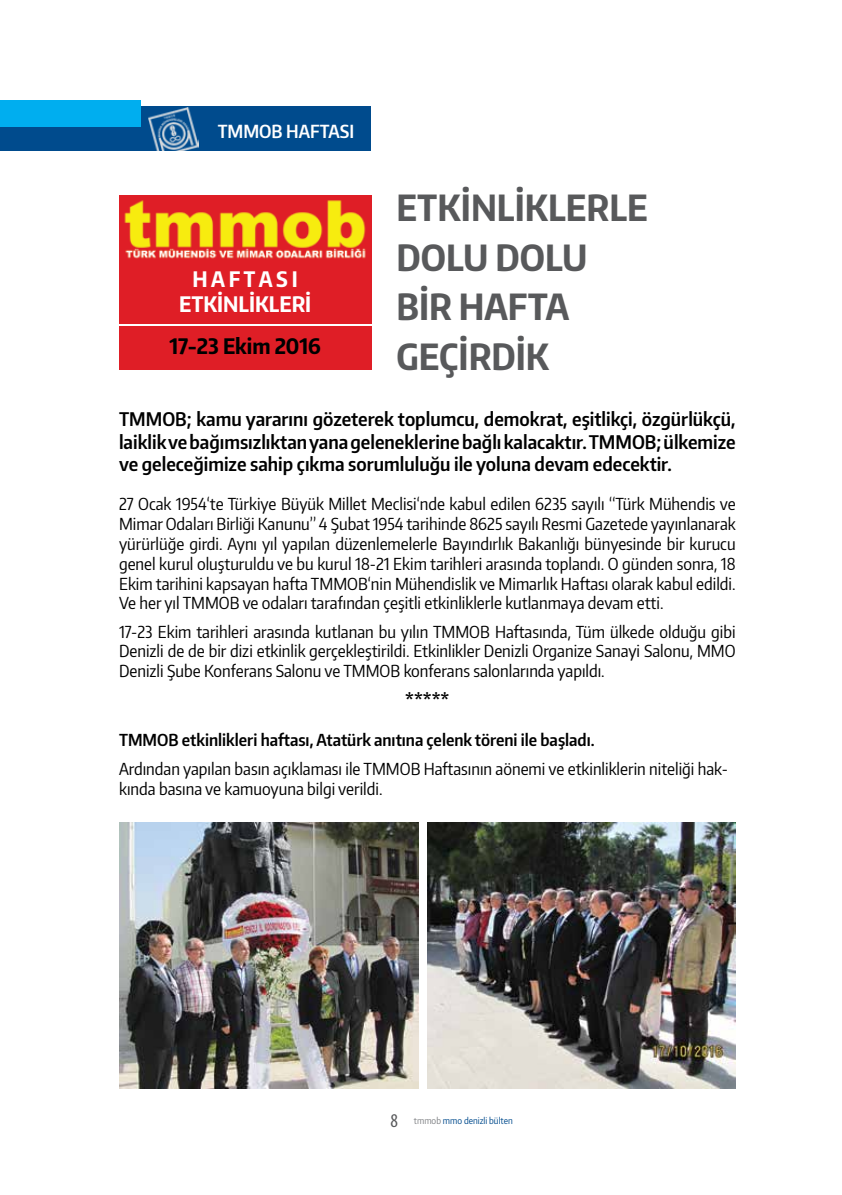
<style>
.page{position:relative;width:842px;height:1195px;background:#fff}
.page>*{position:absolute;margin:0;border:0;box-sizing:border-box;transform-origin:0 0}
.t1{font:700 36px/49.5px "Encode Sans Condensed";color:#58595b}
.t2{font:700 21.3px/25.7px "Encode Sans Condensed";color:#fff;text-align:center}
.t3{font:700 21.3px "Encode Sans Condensed";color:#000}
.t4{font:600 18.75px/22.5px "Encode Sans Condensed";color:#000;text-align:justify}
.t5{font:600 18px "Encode Sans Condensed";color:#fff}
.t6{font:700 18px "Encode Sans Condensed";color:#000}
.t7{font:16.5px/19.8px "Encode Sans Condensed";color:#000;text-align:justify}
.t8{font:600 16.5px "Encode Sans Condensed";color:#000}
.t9{font:9px "Encode Sans Condensed";color:#004b8d}
.s1{font-family:"Myriad Pro";font-stretch:condensed;font-size:19.5px;color:#58595b}
.s2{color:#808285}
</style>
<div class="page">
<div style="left:0;top:106px;width:371px;height:45px;background:#004b8d"></div>
<div style="left:0;top:100px;width:140px;height:26px;background:#00aeef"></div>
<img style="left:148px;top:107px;width:50px;height:44px">
<div style="left:119px;top:265px;width:252px;height:59px;background:#df1e26"></div>
<div style="left:119px;top:326px;width:252px;height:44px;background:#df1e26"></div>
<img style="left:119px;top:195px;width:252px;height:70px">
<img style="left:427px;top:823px;width:309px;height:266px">
<img style="left:119px;top:823px;width:300px;height:266px">
<p class="t5" style="left:218px;top:119px;width:138px">TMMOB HAFTASI</p>
<p class="t2" style="left:179px;top:265px;width:134px">H A F T A S I<br>ETKİNLİKLERİ</p>
<p class="t3" style="left:169px;top:332px;width:153px">17-23 Ekim 2016</p>
<h1 class="t1" style="left:396px;top:182px;width:253px">ETKİNLİKLERLE<br>DOLU DOLU<br>BİR HAFTA<br>GEÇİRDİK</h1>
<p class="t4" style="left:119px;top:407px;width:618px">TMMOB; kamu yararını gözeterek toplumcu, demokrat, eşitlikçi, özgürlükçü, laiklik ve bağımsızlıktan yana geleneklerine bağlı kalacaktır. TMMOB; ülkemize ve geleceğimize sahip çıkma sorumluluğu ile yoluna devam edecektir.</p>
<p class="t7" style="left:119px;top:494px;width:618px">27 Ocak 1954‘te Türkiye Büyük Millet Meclisi‘nde kabul edilen 6235 sayılı “Türk Mühendis ve Mimar Odaları Birliği Kanunu” 4 Şubat 1954 tarihinde 8625 sayılı Resmi Gazetede yayınlanarak yürürlüğe girdi. Aynı yıl yapılan düzenlemelerle Bayındırlık Bakanlığı bünyesinde bir kurucu genel kurul oluşturuldu ve bu kurul 18-21 Ekim tarihleri arasında toplandı. O günden sonra, 18<br>Ekim tarihini kapsayan hafta TMMOB‘nin Mühendislik ve Mimarlık Haftası olarak kabul edildi.<br>Ve her yıl TMMOB ve odaları tarafından çeşitli etkinliklerle kutlanmaya devam etti.</p>
<p class="t7" style="left:119px;top:621px;width:618px">17-23 Ekim tarihleri arasında kutlanan bu yılın TMMOB Haftasında, Tüm ülkede olduğu gibi Denizli de de bir dizi etkinlik gerçekleştirildi. Etkinlikler Denizli Organize Sanayi Salonu, MMO Denizli Şube Konferans Salonu ve TMMOB konferans salonlarında yapıldı.</p>
<p class="t6" style="left:405px;top:689px;width:46px">*****</p>
<p class="t8" style="left:119px;top:729px;width:477px">TMMOB etkinlikleri haftası, Atatürk anıtına çelenk töreni ile başladı.</p>
<p class="t7" style="left:119px;top:758px;width:610px">Ardından yapılan basın açıklaması ile TMMOB Haftasının aönemi ve etkinliklerin niteliği hak&shy;kında basına ve kamuoyuna bilgi verildi.</p>
<p class="t9" style="left:390px;top:1114px;width:124px"><span class="s1">8</span> <span class="s2">tmmob</span> mmo denizli bülten</p>
</div>
